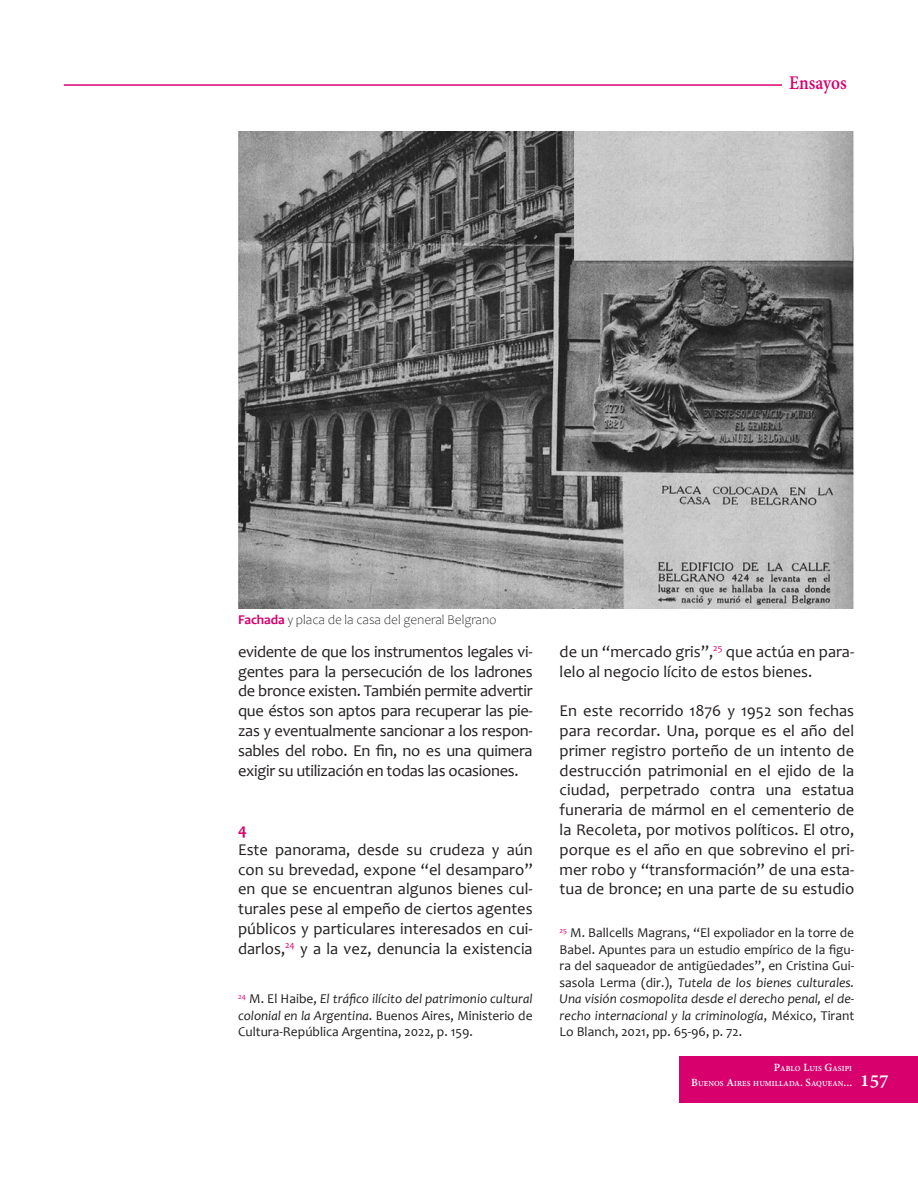
<style>
.page{position:relative;width:918px;height:1188px;background:#fff}
.page>*{position:absolute;margin:0;border:0;box-sizing:border-box;transform-origin:0 0}
.t1{font:700 21px "Adobe Devanagari";color:#d8006d;scale:.9 1}
.Párr_normal_CMT{font:16.5px/19.8px "Candara";color:#231f20;text-align:justify}
.Subtítulos_1_CMT{font:700 16.5px "Candara";color:#d8006d}
.Nota_a_pie_CMT{font:13.5px/16.5px "Candara";color:#231f20;text-align:justify}
.Pie_de_figura_CMT{font:300 13.5px "Candara";letter-spacing:-.01em;color:#231f20}
.t2{font:700 8.4px/14.4px "Adobe Devanagari";letter-spacing:.015em;color:#fff}
.s1{font-weight:700;color:#d8006d}
.s2{font-style:italic}
.s3{font-size:12px}
.s4{font-size:21px}
</style>
<div class="page">
<hr style="left:64px;top:84px;width:790px;height:2px;background:#d8006d">
<div style="left:782px;top:74px;width:72px;height:15px;background:#fff"></div>
<div style="left:680px;top:1056px;width:238px;height:47px;background:#d8006d"></div>
<img style="left:238px;top:132px;width:616px;height:477px">
<p class="t1" style="left:789px;top:71px;width:66px">Ensayos</p>
<p class="Pie_de_figura_CMT" style="left:238px;top:612px;width:260px"><span class="s1">Fachada</span> y placa de la casa del general Belgrano</p>
<p class="Párr_normal_CMT" style="left:238px;top:641px;width:296px">evidente de que los instrumentos legales vi&shy;gentes para la persecución de los ladrones de bronce existen. También permite advertir que éstos son aptos para recuperar las pie&shy;zas y eventualmente sancionar a los respon&shy;sables del robo. En fin, no es una quimera exigir su utilización en todas las ocasiones.</p>
<p class="Subtítulos_1_CMT" style="left:238px;top:819px;width:10px">4</p>
<p class="Párr_normal_CMT" style="left:238px;top:839px;width:296px">Este panorama, desde su crudeza y aún con su brevedad, expone “el desamparo” en que se encuentran algunos bienes cul&shy;turales pese al empeño de ciertos agentes públicos y particulares interesados en cui&shy;darlos,<sup>24</sup> y a la vez, denuncia la existencia</p>
<p class="Nota_a_pie_CMT" style="left:238px;top:991px;width:296px"><sup>24</sup> M. El Haibe, <span class="s2">El tráfico ilícito del patrimonio cultural colonial en la Argentina</span>. Buenos Aires, Ministerio de Cultura-República Argentina, 2022, p. 159.</p>
<p class="Párr_normal_CMT" style="left:560px;top:641px;width:296px">de un “mercado gris”,<sup>25</sup> que actúa en para&shy;lelo al negocio lícito de estos bienes.</p>
<p class="Párr_normal_CMT" style="left:560px;top:701px;width:296px">En este recorrido 1876 y 1952 son fechas para recordar. Una, porque es el año del primer registro porteño de un intento de destrucción patrimonial en el ejido de la ciudad, perpetrado contra una estatua funeraria de mármol en el cementerio de la Recoleta, por motivos políticos. El otro, porque es el año en que sobrevino el pri&shy;mer robo y “transformación” de una esta&shy;tua de bronce; en una parte de su estudio</p>
<p class="Nota_a_pie_CMT" style="left:560px;top:925px;width:296px"><sup>25</sup> M. Ballcells Magrans, “El expoliador en la torre de Babel. Apuntes para un estudio empírico de la figu&shy;ra del saqueador de antigüedades”, en Cristina Gui&shy;sasola Lerma (dir.), <span class="s2">Tutela de los bienes culturales.<br>Una visión cosmopolita desde el derecho penal, el de&shy;recho internacional y la criminología</span>, México, Tirant Lo Blanch, 2021, pp. 65-96, p. 72.</p>
<p class="t2" style="left:691px;top:1063px;width:199px;text-indent:83px"><span class="s3">P</span>ABLO <span class="s3">L</span>UIS <span class="s3">G</span>ASIPI<br><span class="s3">B</span>UENOS <span class="s3">A</span>IRES HUMILLADA<span class="s3">. S</span>AQUEAN<span class="s3">...</span> <span class="s4">157</span></p>
</div>
